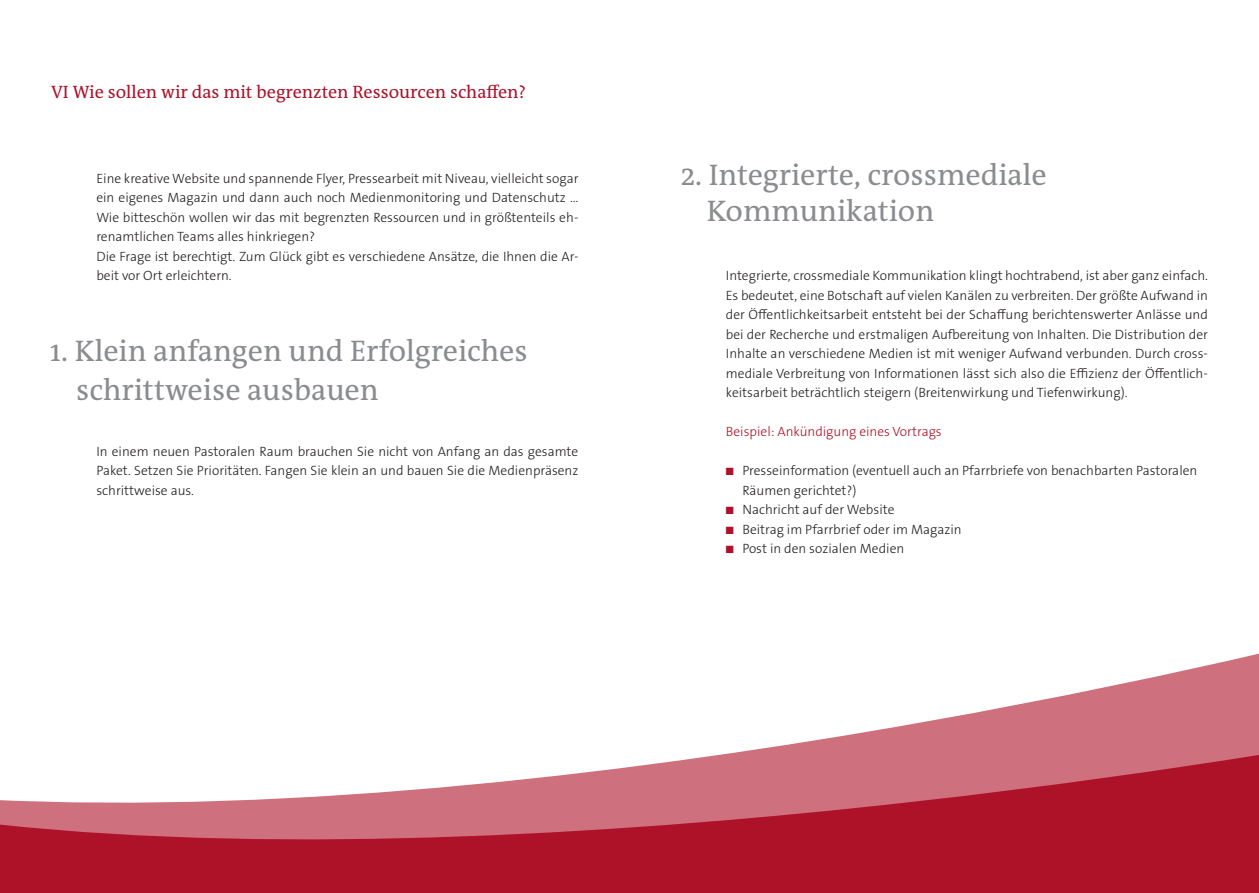
<style>
.page{position:relative;width:1259px;height:893px;background:#fff}
.page>*{position:absolute;margin:0;border:0;box-sizing:border-box;transform-origin:0 0}
.t1{font:30px/39px "The Antiqua B W5 Plain";color:#8a8c8f}
.t2{font:18px "The Antiqua B W5 Plain";color:#ae1229}
.t3{font:300 13.5px/19.5px "The Sans B W3";color:#231f20}
.t4{font:300 13.5px "The Sans B W3";color:#ae1229}
.s1{color:#ae1229}
</style>
<div class="page">
<svg style="left:866px;top:653px;width:393px;height:79px"></svg>
<svg style="left:0;top:732px;width:1259px;height:161px"></svg>
<h2 class="t2" style="left:51px;top:81px;width:476px">VI Wie sollen wir das mit begrenzten Ressourcen schaffen?</h2>
<p class="t3" style="left:96px;top:168px;width:483px">Eine kreative Website und spannende Flyer, Pressearbeit mit Niveau, vielleicht sogar ein eigenes Magazin und dann auch noch Medienmonitoring und Datenschutz ...<br>Wie bitteschön wollen wir das mit begrenzten Ressourcen und in größtenteils eh&shy;renamtlichen Teams alles hinkriegen?<br>Die Frage ist berechtigt. Zum Glück gibt es verschiedene Ansätze, die Ihnen die Ar&shy;beit vor Ort erleichtern.</p>
<h1 class="t1" style="left:76px;top:331px;width:453px;text-indent:-26px">1. Klein anfangen und Erfolgreiches schrittweise ausbauen</h1>
<p class="t3" style="left:96px;top:441px;width:483px;text-align:justify">In einem neuen Pastoralen Raum brauchen Sie nicht von Anfang an das gesamte Paket. Setzen Sie Prioritäten. Fangen Sie klein an und bauen Sie die Medienpräsenz schrittweise aus.</p>
<h1 class="t1" style="left:706px;top:157px;width:341px;line-height:36px;text-indent:-26px">2. Integrierte, crossmediale<br>Kommunikation</h1>
<p class="t3" style="left:726px;top:266px;width:483px;text-align:justify">Integrierte, crossmediale Kommunikation klingt hochtrabend, ist aber ganz einfach.<br>Es bedeutet, eine Botschaft auf vielen Kanälen zu verbreiten. Der größte Aufwand in der Öffentlichkeitsarbeit entsteht bei der Schaffung berichtenswerter Anlässe und bei der Recherche und erstmaligen Aufbereitung von Inhalten. Die Distribution der Inhalte an verschiedene Medien ist mit weniger Aufwand verbunden. Durch cross&shy;mediale Verbreitung von Informationen lässt sich also die Effizienz der Öffentlich&shy;keitsarbeit beträchtlich steigern (Breitenwirkung und Tiefenwirkung).</p>
<p class="t4" style="left:726px;top:423px;width:217px">Beispiel: Ankündigung eines Vortrags</p>
<p class="t3" style="left:742px;top:461px;width:456px;text-indent:-16px"><span class="s1">■</span> Presseinformation (eventuell auch an Pfarrbriefe von benachbarten Pastoralen<br>Räumen gerichtet?)</p>
<p class="t3" style="left:726px;top:500px;width:170px"><span class="s1">■</span> Nachricht auf der Website</p>
<p class="t3" style="left:726px;top:519px;width:237px"><span class="s1">■</span> Beitrag im Pfarrbrief oder im Magazin</p>
<p class="t3" style="left:726px;top:539px;width:180px"><span class="s1">■</span> Post in den sozialen Medien</p>
</div>
